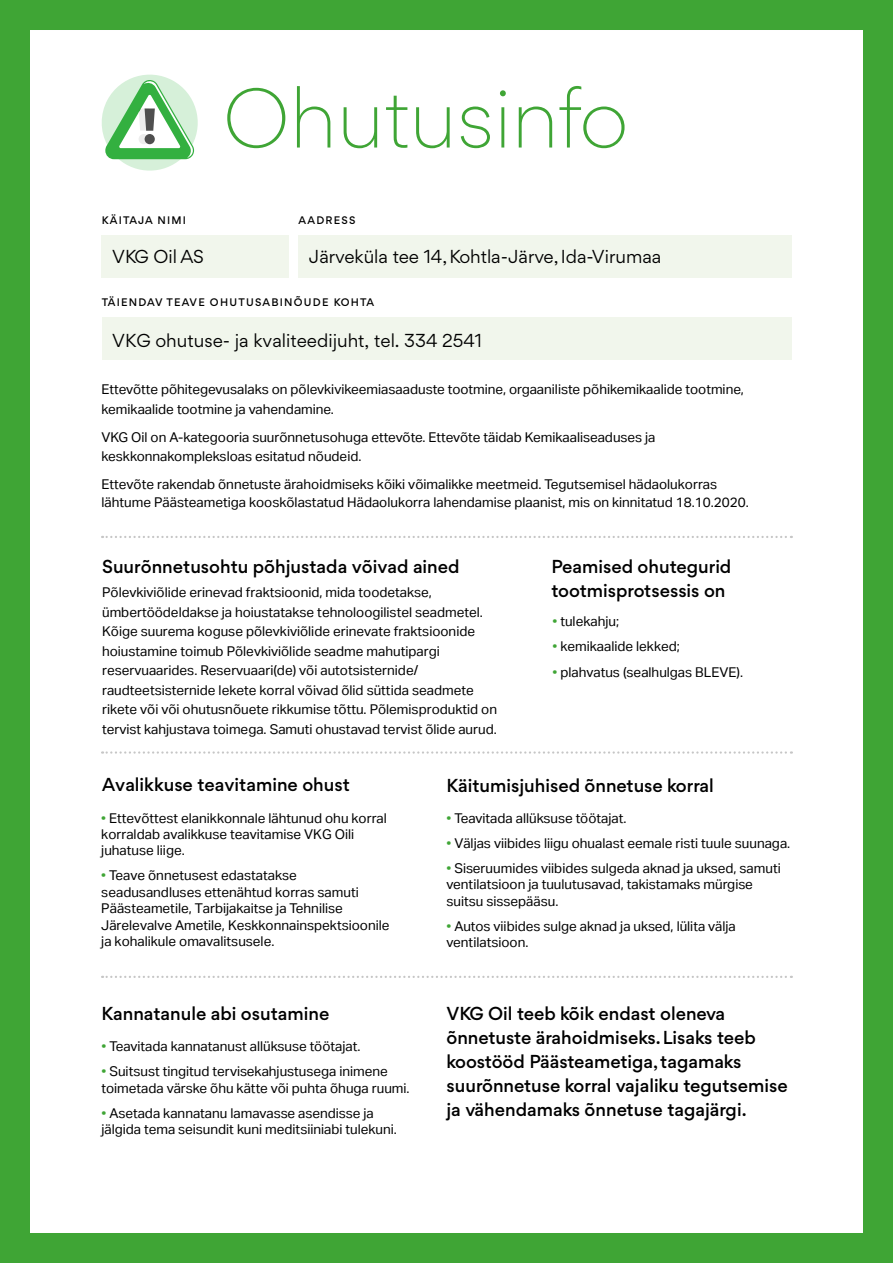
<style>
.page{position:relative;width:893px;height:1263px;background:#fff}
.page>*{position:absolute;margin:0;border:0;box-sizing:border-box;transform-origin:0 0}
.t1{font:300 81px "Gordita";color:#3fa535}
.t2{font:500 18px/24px "Gordita";color:#000}
.t3{font:18px "Gordita";color:#000}
.t4{font:13.5px/19.5px "Aktiv Grotesk";color:#000}
.t5{font:500 10.5px "Gordita";letter-spacing:.12em;color:#000}
.s1{font-style:inherit}
.s2{color:#3fa535}
</style>
<div class="page">
<svg style="left:102px;top:536px;width:690px;height:2px"></svg>
<svg style="left:102px;top:751px;width:690px;height:3px"></svg>
<svg style="left:102px;top:976px;width:690px;height:2px"></svg>
<div style="left:0;top:0;width:893px;height:1263px;border:30px solid #3fa535"></div>
<div style="left:102px;top:235px;width:187px;height:42px;background:#f1f6ec"></div>
<div style="left:102px;top:317px;width:689px;height:42px;background:#f1f6ec"></div>
<div style="left:298px;top:235px;width:494px;height:42px;background:#f1f6ec"></div>
<svg style="left:102px;top:74px;width:96px;height:97px"></svg>
<h1 class="t1" style="left:223px;top:63px;width:407px">Ohutusinfo</h1>
<p class="t5" style="left:102px;top:213px;width:86px">KÄITAJA NIMI</p>
<h2 class="t3" style="left:112px;top:245px;width:93px">VKG Oil AS</h2>
<p class="t5" style="left:298px;top:213px;width:59px">AADRESS</p>
<h2 class="t3" style="left:309px;top:245px;width:354px">Järveküla tee 14, Kohtla-Järve, Ida-Virumaa</h2>
<p class="t5" style="left:102px;top:295px;width:274px">TÄIENDAV TEAVE OHUTUSABINÕUDE KOHTA</p>
<h2 class="t3" style="left:112px;top:328px;width:371px">VKG ohutuse- ja kvaliteedijuht, tel. 334 2541</h2>
<p class="t4" style="left:102px;top:379px;width:644px">Ettevõtte põhitegevusalaks on põlevkivikeemiasaaduste tootmine, orgaaniliste põhikemikaalide tootmine, kemikaalide tootmine ja vahendamine.</p>
<p class="t4" style="left:102px;top:427px;width:555px">VKG Oil on A-kategooria suurõnnetusohuga ettevõte. Ettevõte täidab Kemikaaliseaduses ja keskkonnakompleksloas esitatud nõudeid.</p>
<p class="t4" style="left:102px;top:475px;width:649px;line-height:18.3px">Ettevõte rakendab õnnetuste ärahoidmiseks kõiki võimalikke meetmeid. Tegutsemisel hädaolukorras lähtume Päästeametiga kooskõlastatud Hädaolukorra lahendamise plaanist, mis on kinnitatud <span class="s1">18.10.2020</span>.</p>
<h2 class="t2" style="left:102px;top:554px;width:359px">Suurõnnetusohtu põhjustada võivad ained</h2>
<p class="t4" style="left:102px;top:583px;width:396px">Põlevkiviõlide erinevad fraktsioonid, mida toodetakse, ümbertöödeldakse ja hoiustatakse tehnoloogilistel seadmetel.<br>Kõige suurema koguse põlevkiviõlide erinevate fraktsioonide hoiustamine toimub Põlevkiviõlide seadme mahutipargi reservuaarides. Reservuaari(de) või autotsisternide/ raudteetsisternide lekete korral võivad õlid süttida seadmete rikete või või ohutusnõuete rikkumise tõttu. Põlemisproduktid on tervist kahjustava toimega. Samuti ohustavad tervist õlide aurud.</p>
<h2 class="t2" style="left:551px;top:554px;width:181px">Peamised ohutegurid tootmisprotsessis on</h2>
<p class="t4" style="left:552px;top:611px;width:68px"><span class="s2">•</span> tulekahju;</p>
<p class="t4" style="left:552px;top:636px;width:129px"><span class="s2">•</span> kemikaalide lekked;</p>
<p class="t4" style="left:552px;top:662px;width:192px"><span class="s2">•</span> plahvatus (sealhulgas BLEVE).</p>
<h2 class="t2" style="left:102px;top:773px;width:249px">Avalikkuse teavitamine ohust</h2>
<p class="t4" style="left:101px;top:810px;width:287px;line-height:16px"><span class="s2">•</span> Ettevõttest elanikkonnale lähtunud ohu korral korraldab avalikkuse teavitamise VKG Oili juhatuse liige.</p>
<p class="t4" style="left:101px;top:867px;width:290px;line-height:16.5px"><span class="s2">•</span> Teave õnnetusest edastatakse seadusandluses ettenähtud korras samuti Päästeametile, Ta<span class="s1">r</span>bijakaitse ja Tehnilise Järelevalve Ametile, Keskkonnainspektsioonile ja kohalikule omavalitsusele.</p>
<h2 class="t2" style="left:446px;top:773px;width:269px">Käitumisjuhised õnnetuse korral</h2>
<p class="t4" style="left:446px;top:808px;width:182px"><span class="s2">•</span> Teavitada allüksuse töötajat.</p>
<p class="t4" style="left:446px;top:833px;width:345px"><span class="s2">•</span> Väljas viibides liigu ohualast eemale risti tuule suunaga.</p>
<p class="t4" style="left:446px;top:860px;width:336px;line-height:16.5px"><span class="s2">•</span> Siseruumides viibides sulgeda aknad ja uksed, samuti ventilatsioon ja tuulutusavad, takistamaks mürgise suitsu sissepääsu.</p>
<p class="t4" style="left:446px;top:918px;width:291px;line-height:16.5px"><span class="s2">•</span> Autos viibides sulge aknad ja uksed, lülita välja ventilatsioon.</p>
<h2 class="t2" style="left:102px;top:1002px;width:229px">Kannatanule abi osutamine</h2>
<h2 class="t2" style="left:446px;top:1002px;width:343px">VKG Oil teeb kõik endast oleneva õnnetuste ärahoidmiseks. Lisaks teeb koostööd Päästeametiga, tagamaks suurõnnetuse korral vajaliku tegutsemise ja vähendamaks õnnetuse tagajärgi.</h2>
<p class="t4" style="left:102px;top:1037px;width:261px"><span class="s2">•</span> Teavitada kannatanust allüksuse töötajat.</p>
<p class="t4" style="left:102px;top:1063px;width:310px;line-height:16.5px"><span class="s2">•</span> Suitsust tingitud tervisekahjustusega inimene toimetada värske õhu kätte või puhta õhuga ruumi.</p>
<p class="t4" style="left:102px;top:1105px;width:297px;line-height:16.5px"><span class="s2">•</span> Asetada kannatanu lamavasse asendisse ja jälgida tema seisundit kuni meditsiiniabi tulekuni.</p>
</div>
